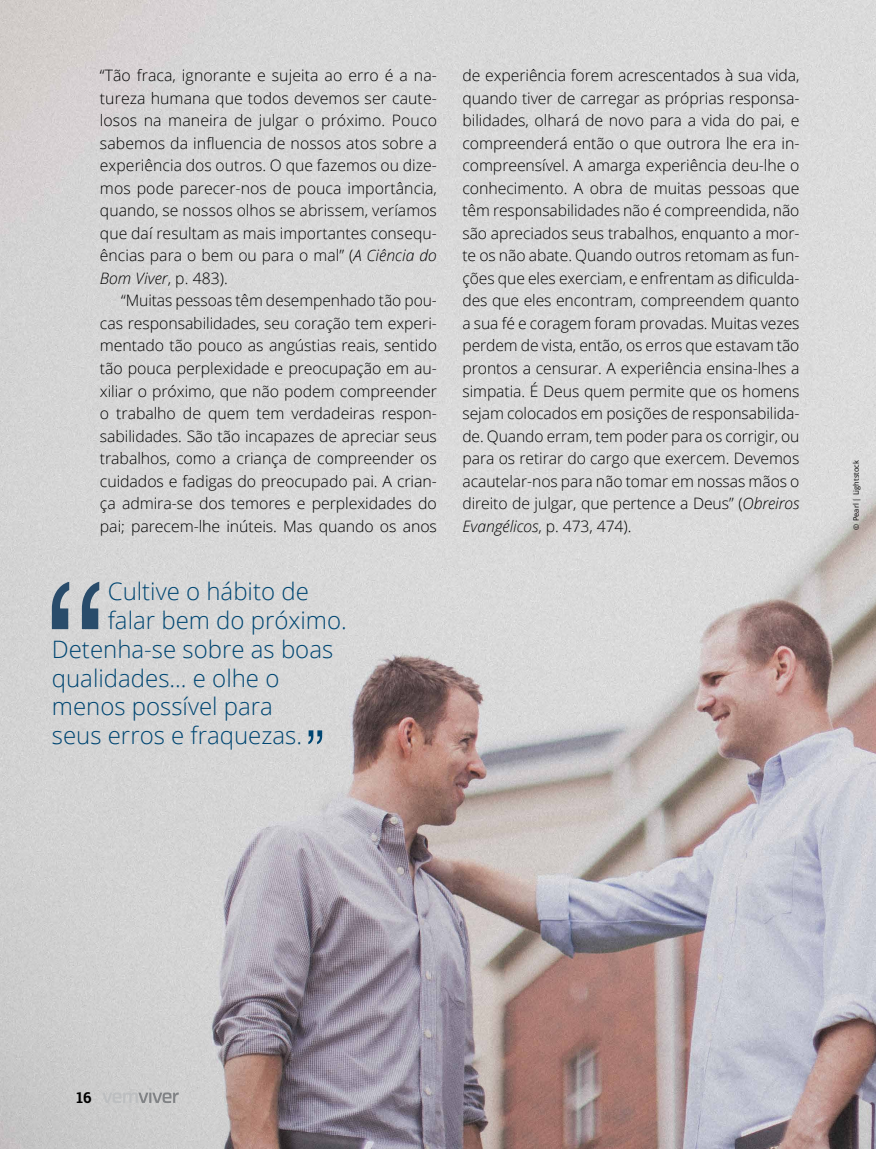
<style>
.page{position:relative;width:876px;height:1149px;background:#fff}
.page>*{position:absolute;margin:0;border:0;box-sizing:border-box;transform-origin:0 0}
.t1{font:300 24px "Open Sans";color:#004672}
.t2{font:300 15.75px/22.5px "Open Sans";letter-spacing:-.005em;color:#000;text-align:justify}
.t3{font:700 15px "Roboto Slab";color:#000}
.t4{font:7.5px "Open Sans";color:#000}
.s1{font-style:italic}
.s2{font-family:"Bariol Serif"}
</style>
<div class="page">
<img style="left:0;top:0;width:876px;height:1148px">
<svg style="left:102px;top:1087px;width:77px;height:15px"></svg>
<svg style="left:52px;top:581px;width:47px;height:48px;background:#8091a0"></svg>
<svg style="left:308px;top:730px;width:14px;height:14px"></svg>
<p class="t2" style="left:100px;top:64px;width:339px">“Tão fraca, ignorante e sujeita ao erro é a na&shy;tureza humana que todos devemos ser caute&shy;losos na maneira de julgar o próximo. Pouco sabemos da influencia de nossos atos sobre a experiência dos outros. O que fazemos ou dize&shy;mos pode parecer-nos de pouca importância, quando, se nossos olhos se abrissem, veríamos que daí resultam as mais importantes consequ&shy;ências para o bem ou para o mal” (<span class="s1">A Ciência do Bom Viver</span>, p. 483).</p>
<p class="t2" style="left:100px;top:289px;width:339px;text-indent:21px">“Muitas pessoas têm desempenhado tão pou&shy;cas responsabilidades, seu coração tem experi&shy;mentado tão pouco as angústias reais, sentido tão pouca perplexidade e preocupação em au&shy;xiliar o próximo, que não podem compreender o trabalho de quem tem verdadeiras respon&shy;sabilidades. São tão incapazes de apreciar seus trabalhos, como a criança de compreender os cuidados e fadigas do preocupado pai. A crian&shy;ça admira-se dos temores e perplexidades do pai; parecem-lhe inúteis. Mas quando os anos</p>
<h1 class="t1" style="left:108px;top:574px;width:203px">Cultive o hábito de</h1>
<h1 class="t1" style="left:108px;top:603px;width:241px">falar bem do próximo.</h1>
<h1 class="t1" style="left:52px;top:632px;width:283px">Detenha-se sobre as boas</h1>
<h1 class="t1" style="left:52px;top:661px;width:229px">qualidades... e olhe o</h1>
<h1 class="t1" style="left:52px;top:690px;width:223px">menos possível para</h1>
<h1 class="t1" style="left:52px;top:718px;width:252px">seus erros e fraquezas.</h1>
<p class="t2" style="left:462px;top:64px;width:339px">de experiência forem acrescentados à sua vida, quando tiver de carregar as próprias responsa&shy;bilidades, olhará de novo para a vida do pai, e compreenderá então o que outrora lhe era in&shy;compreensível. A amarga experiência deu-lhe o conhecimento. A obra de muitas pessoas que têm responsabilidades não é compreendida, não são apreciados seus trabalhos, enquanto a mor&shy;te os não abate. Quando outros retomam as fun&shy;ções que eles exerciam, e enfrentam as dificulda&shy;des que eles encontram, compreendem quanto a sua fé e coragem foram provadas. Muitas vezes perdem de vista, então, os erros que estavam tão prontos a censurar. A experiência ensina-lhes a simpatia. É Deus quem permite que os homens sejam colocados em posições de responsabilida&shy;de. Quando erram, tem poder para os corrigir, ou para os retirar do cargo que exercem. Devemos acautelar-nos para não tomar em nossas mãos o direito de julgar, que pertence a Deus” (<span class="s1">Obreiros Evangélicos</span>, p. 473, 474).</p>
<p class="t4" style="left:851px;top:530px;width:72px;rotate:-90deg"><span class="s2">©</span> Pearl | Lightstock</p>
<p class="t3" style="left:77px;top:1086px;width:17px">16</p>
</div>
